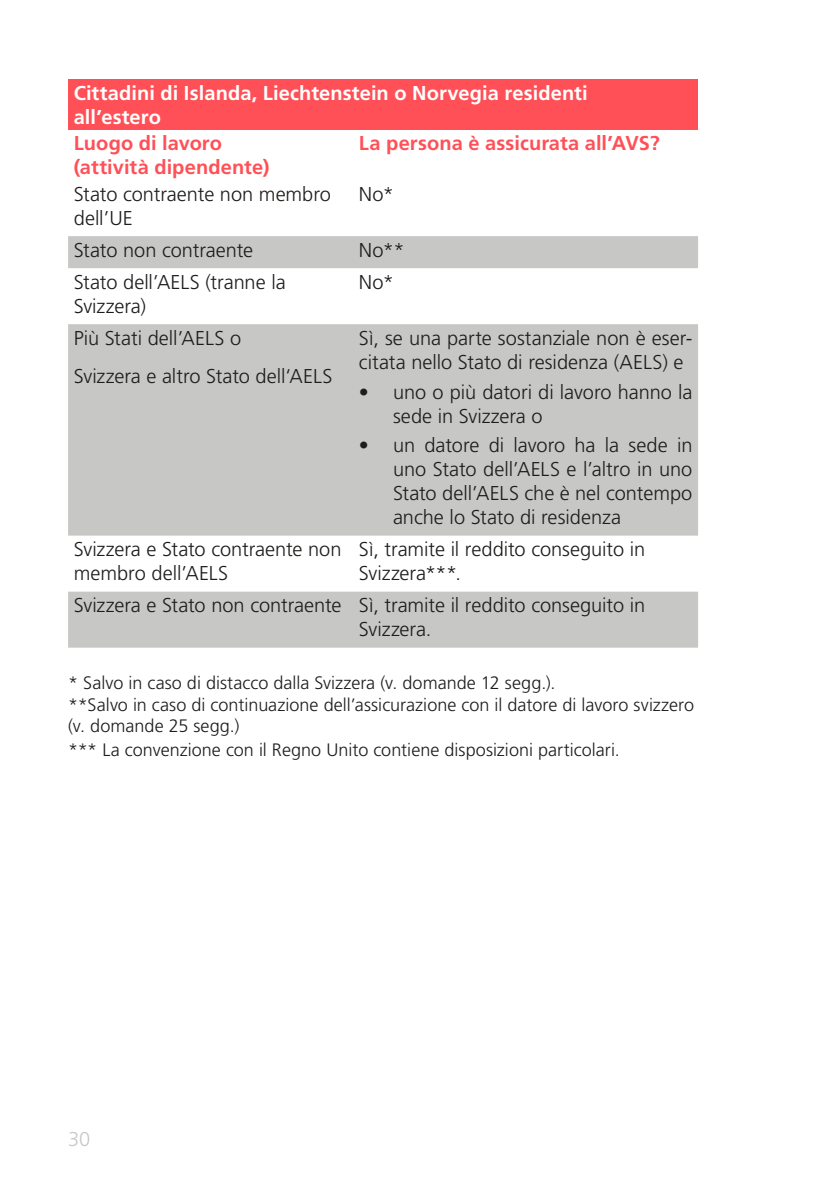
<style>
.page{position:relative;width:840px;height:1191px;background:#fff}
.page>*{position:absolute;margin:0;border:0;box-sizing:border-box;transform-origin:0 0}
.Grundtext{font:300 20px/24px "Frutiger LT Std";letter-spacing:-.005em;color:#1d1d1b}
.Text_vor_Aufzählung{font:300 20px/24px "Frutiger LT Std";color:#1d1d1b}
.Grundtext-2{font:700 20px/24px "Frutiger LT Std";letter-spacing:.005em;color:#ff5057}
.Tabellen_Text_Weiss{font:700 20px/24px "Frutiger LT Std";letter-spacing:.005em;color:#fff}
.t1{font:300 20px "Frutiger LT Std";color:#c7c7c6}
.Grundtext-3{font:300 18px/21.6px "Frutiger LT Std";color:#1d1d1b}
</style>
<div class="page">
<div style="left:68px;top:79px;width:629px;height:51px;background:#ff5057"></div>
<svg style="left:68px;top:236px;width:629px;height:411px;fill:#c7c7c6"></svg>
<p class="Tabellen_Text_Weiss" style="left:74px;top:81px;width:515px">Cittadini di Islanda, Liechtenstein o Norvegia residenti all’estero</p>
<p class="Grundtext-2" style="left:74px;top:131px;width:197px">Luogo di lavoro (attività dipendente)</p>
<p class="Grundtext-2" style="left:359px;top:131px;width:302px">La persona è assicurata all’AVS?</p>
<p class="Grundtext" style="left:74px;top:182px;width:258px">Stato contraente non membro dell’UE</p>
<p class="Grundtext" style="left:359px;top:182px;width:36px">No*</p>
<p class="Grundtext" style="left:74px;top:238px;width:181px">Stato non contraente</p>
<p class="Grundtext" style="left:359px;top:238px;width:47px">No**</p>
<p class="Grundtext" style="left:74px;top:270px;width:213px">Stato dell’AELS (tranne la<br>Svizzera)</p>
<p class="Grundtext" style="left:359px;top:270px;width:36px">No*</p>
<p class="Grundtext" style="left:74px;top:326px;width:169px">Più Stati dell’AELS o</p>
<p class="Grundtext" style="left:74px;top:364px;width:260px">Svizzera e altro Stato dell‘AELS</p>
<p class="Text_vor_Aufzählung" style="left:359px;top:326px;width:335px">Sì, se una parte sostanziale non è eser&shy;citata nello Stato di residenza (AELS) e</p>
<p class="Text_vor_Aufzählung" style="left:393px;top:380px;width:301px;text-indent:-34px">• uno o più datori di lavoro hanno la sede in Svizzera o</p>
<p class="Text_vor_Aufzählung" style="left:393px;top:433px;width:301px;text-align:justify;text-indent:-34px">• un datore di lavoro ha la sede in uno Stato dell’AELS e l’altro in uno Stato dell’AELS che è nel contempo anche lo Stato di residenza</p>
<p class="Grundtext" style="left:74px;top:537px;width:269px">Svizzera e Stato contraente non membro dell’AELS</p>
<p class="Grundtext" style="left:359px;top:537px;width:287px">Sì, tramite il reddito conseguito in<br>Svizzera***.</p>
<p class="Grundtext" style="left:74px;top:593px;width:269px">Svizzera e Stato non contraente</p>
<p class="Grundtext" style="left:359px;top:593px;width:287px">Sì, tramite il reddito conseguito in<br>Svizzera.</p>
<p class="Grundtext-3" style="left:68px;top:672px;width:627px">* Salvo in caso di distacco dalla Svizzera (v. domande 12 segg.).<br>**Salvo in caso di continuazione dell’assicurazione con il datore di lavoro svizzero (v. domande 25 segg.)</p>
<p class="Grundtext-3" style="left:68px;top:739px;width:553px">*** La convenzione con il Regno Unito contiene disposizioni particolari.</p>
<p class="t1" style="left:68px;top:1127px;width:24px">30</p>
</div>
